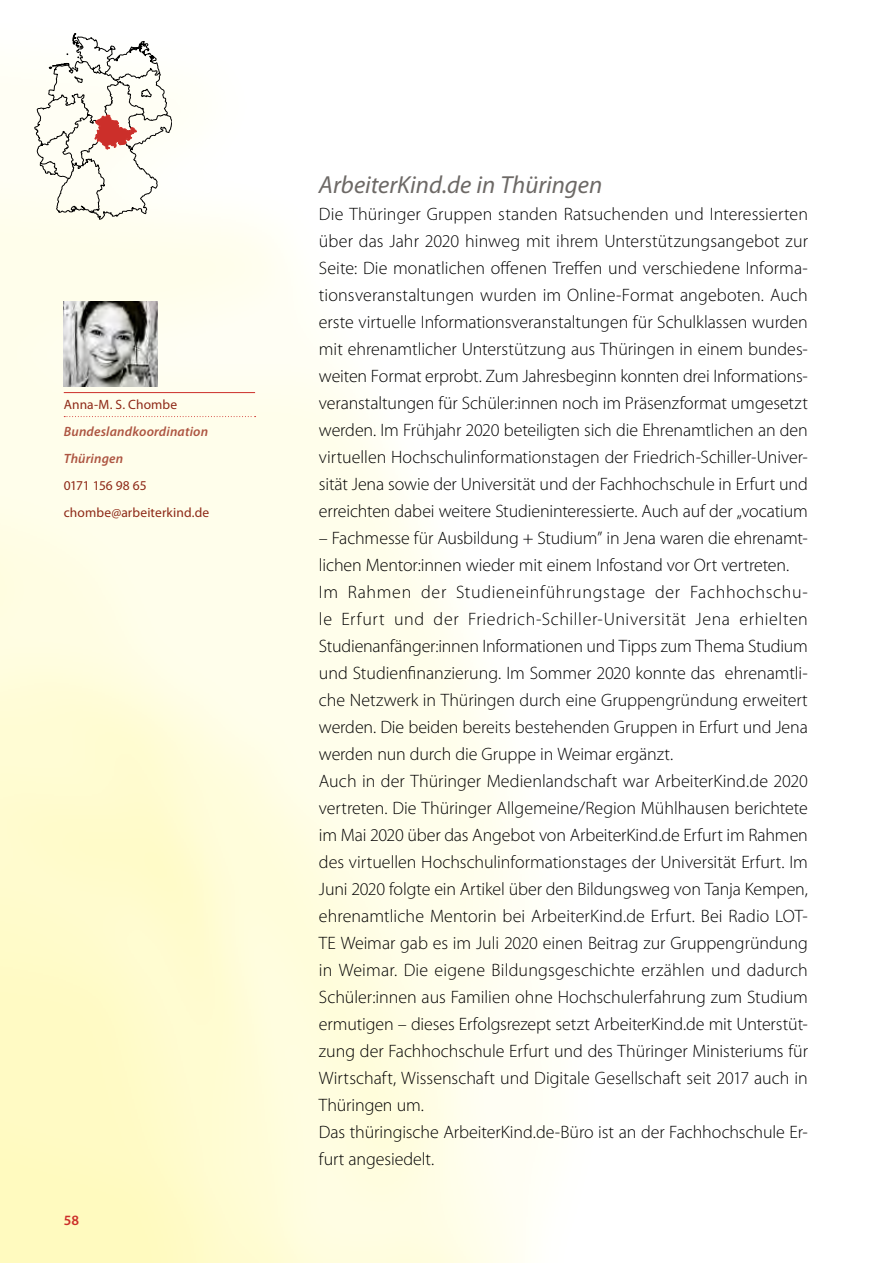
<style>
.page{position:relative;width:893px;height:1263px;background:#fff}
.page>*{position:absolute;margin:0;border:0;box-sizing:border-box;transform-origin:0 0}
.t1{font:italic 24.75px "Myriad Pro";color:#6d6966}
.t2{font:300 18px/27px "Myriad Pro";letter-spacing:-.005em;color:#000;text-align:justify}
.t3{font:600 14.25px "Myriad Pro";color:#cc2f2a}
.t4{font:13.5px/27px "Myriad Pro";letter-spacing:.01em;color:#8e2917}
.t5{font:italic 600 13.5px/27px "Myriad Pro";letter-spacing:.015em;color:#ad5541}
</style>
<div class="page">
<img style="left:0;top:83px;width:205px;height:418px">
<svg style="left:35px;top:33px;width:137px;height:186px"></svg>
<svg style="left:64px;top:416px;width:192px;height:1px"></svg>
<hr style="left:64px;top:392px;width:191px;height:1px;background:#cc2f2a">
<img style="left:64px;top:301px;width:93px;height:85px">
<p class="t4" style="left:64px;top:391px;width:115px">Anna-M. S. Chombe</p>
<p class="t5" style="left:64px;top:418px;width:146px">Bundeslandkoordination<br>Thüringen</p>
<p class="t4" style="left:64px;top:472px;width:147px">0171 156 98 65 chombe@arbeiterkind.de</p>
<p class="t3" style="left:64px;top:1211px;width:17px">58</p>
<h1 class="t1" style="left:319px;top:169px;width:285px">ArbeiterKind.de in Thüringen</h1>
<p class="t2" style="left:319px;top:200px;width:491px">Die Thüringer Gruppen standen Ratsuchenden und Interessierten über das Jahr 2020 hinweg mit ihrem Unterstützungsangebot zur Seite: Die monatlichen offenen Treffen und verschiedene Informa&shy;tionsveranstaltungen wurden im Online-Format angeboten. Auch erste virtuelle Informationsveranstaltungen für Schulklassen wurden mit ehrenamtlicher Unterstützung aus Thüringen in einem bundes&shy;weiten Format erprobt. Zum Jahresbeginn konnten drei Informations&shy;veranstaltungen für Schüler:innen noch im Präsenzformat umgesetzt werden. Im Frühjahr 2020 beteiligten sich die Ehrenamtlichen an den virtuellen Hochschulinformationstagen der Friedrich-Schiller-Univer&shy;sität Jena sowie der Universität und der Fachhochschule in Erfurt und erreichten dabei weitere Studieninteressierte. Auch auf der „vocatium</p>
<p class="t2" style="left:319px;top:524px;width:491px;text-align:left">– Fachmesse für Ausbildung + Studium” in Jena waren die ehrenamt&shy;lichen Mentor:innen wieder mit einem Infostand vor Ort vertreten.<br>Im Rahmen der Studieneinführungstage der Fachhochschu&shy;le Erfurt und der Friedrich-Schiller-Universität Jena erhielten Studienanfänger:innen Informationen und Tipps zum Thema Studium und Studienfinanzierung. Im Sommer 2020 konnte das ehrenamtli&shy;che Netzwerk in Thüringen durch eine Gruppengründung erweitert werden. Die beiden bereits bestehenden Gruppen in Erfurt und Jena werden nun durch die Gruppe in Weimar ergänzt.<br>Auch in der Thüringer Medienlandschaft war ArbeiterKind.de 2020 vertreten. Die Thüringer Allgemeine/Region Mühlhausen berichtete im Mai 2020 über das Angebot von ArbeiterKind.de Erfurt im Rahmen des virtuellen Hochschulinformationstages der Universität Erfurt. Im Juni 2020 folgte ein Artikel über den Bildungsweg von Tanja Kempen, ehrenamtliche Mentorin bei ArbeiterKind.de Erfurt. Bei Radio LOT-TE Weimar gab es im Juli 2020 einen Beitrag zur Gruppengründung in Weimar. Die eigene Bildungsgeschichte erzählen und dadurch Schüler:innen aus Familien ohne Hochschulerfahrung zum Studium ermutigen – dieses Erfolgsrezept setzt ArbeiterKind.de mit Unterstüt&shy;zung der Fachhochschule Erfurt und des Thüringer Ministeriums für Wirtschaft, Wissenschaft und Digitale Gesellschaft seit 2017 auch in Thüringen um.<br>Das thüringische ArbeiterKind.de-Büro ist an der Fachhochschule Er&shy;furt angesiedelt.</p>
</div>
